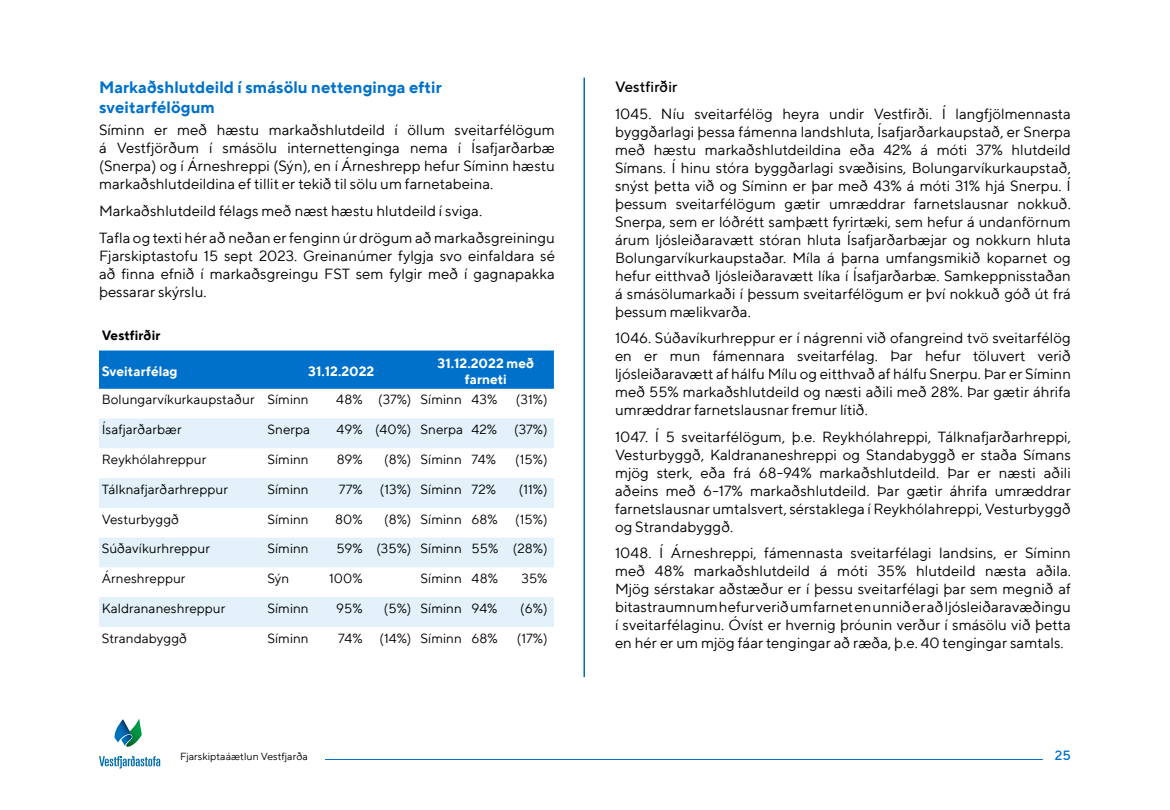
<style>
.page{position:relative;width:1170px;height:810px;background:#fff}
.page>*{position:absolute;margin:0;border:0;box-sizing:border-box;transform-origin:0 0}
.t1{font:700 16.5px/19.8px "TT Norms";color:#0071ca}
.t2{font:15px/18px "TT Norms";color:#000;text-align:justify}
.t3{font:500 15px "TT Norms";color:#000}
.t4{font:13.5px "TT Norms";color:#000}
.t5{font:700 13.5px/16.2px "TT Norms";color:#fff;text-align:center}
.t6{font:700 13.5px "TT Norms";color:#000}
.t7{font:500 13.5px "TT Norms";color:#0071ca}
.t8{font:10.5px "TT Norms";color:#000}
</style>
<div class="page">
<hr style="left:584px;top:78px;width:1px;height:599px;background:#006ab3">
<div style="left:99px;top:351px;width:455px;height:38px;background:#0071ca"></div>
<div style="left:99px;top:419px;width:455px;height:29px;background:#e2f1fa"></div>
<svg style="left:99px;top:478px;width:455px;height:149px;fill:#e2f1fa"></svg>
<svg style="left:99px;top:756px;width:61px;height:13px"></svg>
<svg style="left:114px;top:719px;width:28px;height:28px"></svg>
<hr style="left:325px;top:759px;width:718px;height:1px;background:#0071ca">
<p class="t1" style="left:99px;top:77px;width:344px">Markaðshlutdeild í smásölu nettenginga eftir sveitarfélögum</p>
<p class="t2" style="left:99px;top:121px;width:458px">Síminn er með hæstu markaðshlutdeild í öllum sveitarfélögum á Vestfjörðum í smásölu internettenginga nema í Ísafjarðarbæ (Snerpa) og í Árneshreppi (Sýn), en í Árneshrepp hefur Síminn hæstu markaðshlutdeildina ef tillit er tekið til sölu um farnetabeina.</p>
<p class="t2" style="left:99px;top:197px;width:458px;line-height:26.5px">Markaðshlutdeild félags með næst hæstu hlutdeild í sviga.<br>Tafla og texti hér að neðan er fenginn úr drögum að markaðsgreiningu</p>
<p class="t2" style="left:99px;top:246px;width:458px">Fjarskiptastofu 15 sept 2023. Greinanúmer fylgja svo einfaldara sé að finna efnið í markaðsgreingu FST sem fylgir með í gagnapakka þessarar skýrslu.</p>
<p class="t6" style="left:102px;top:327px;width:60px">Vestfirðir</p>
<p class="t5" style="left:102px;top:363px;width:78px">Sveitarfélag</p>
<p class="t5" style="left:308px;top:363px;width:68px">31.12.2022</p>
<p class="t5" style="left:438px;top:355px;width:98px">31.12.2022 með farneti</p>
<p class="t4" style="left:102px;top:391px;width:209px">Bolungarvíkurkaupstaður Síminn</p>
<p class="t4" style="left:336px;top:391px;width:163px">48% (37%) Síminn 43%</p>
<p class="t4" style="left:516px;top:391px;width:33px">(31%)</p>
<p class="t4" style="left:102px;top:421px;width:81px">Ísafjarðarbær</p>
<p class="t4" style="left:268px;top:421px;width:44px">Snerpa</p>
<p class="t4" style="left:336px;top:421px;width:162px">49% (40%) Snerpa 42%</p>
<p class="t4" style="left:514px;top:421px;width:35px">(37%)</p>
<p class="t4" style="left:102px;top:451px;width:106px">Reykhólahreppur</p>
<p class="t4" style="left:268px;top:451px;width:43px">Síminn</p>
<p class="t4" style="left:337px;top:451px;width:27px">89%</p>
<p class="t4" style="left:384px;top:451px;width:113px">(8%) Síminn 74%</p>
<p class="t4" style="left:515px;top:451px;width:34px">(15%)</p>
<p class="t4" style="left:102px;top:481px;width:128px">Tálknafjarðarhreppur</p>
<p class="t4" style="left:268px;top:481px;width:43px">Síminn</p>
<p class="t4" style="left:339px;top:481px;width:25px">77%</p>
<p class="t4" style="left:380px;top:481px;width:118px">(13%) Síminn 72%</p>
<p class="t4" style="left:519px;top:481px;width:30px">(11%)</p>
<p class="t4" style="left:102px;top:511px;width:79px">Vesturbyggð</p>
<p class="t4" style="left:268px;top:511px;width:43px">Síminn</p>
<p class="t4" style="left:335px;top:511px;width:29px">80%</p>
<p class="t4" style="left:384px;top:511px;width:115px">(8%) Síminn 68%</p>
<p class="t4" style="left:515px;top:511px;width:34px">(15%)</p>
<p class="t4" style="left:102px;top:540px;width:110px">Súðavíkurhreppur</p>
<p class="t4" style="left:268px;top:540px;width:43px">Síminn</p>
<p class="t4" style="left:336px;top:540px;width:213px">59% (35%) Síminn 55% (28%)</p>
<p class="t4" style="left:102px;top:570px;width:85px">Árneshreppur</p>
<p class="t4" style="left:268px;top:570px;width:23px">Sýn</p>
<p class="t4" style="left:329px;top:570px;width:35px">100%</p>
<p class="t4" style="left:421px;top:570px;width:79px">Síminn 48%</p>
<p class="t4" style="left:522px;top:570px;width:28px">35%</p>
<p class="t4" style="left:102px;top:600px;width:125px">Kaldrananeshreppur</p>
<p class="t4" style="left:268px;top:600px;width:43px">Síminn</p>
<p class="t4" style="left:336px;top:600px;width:28px">95%</p>
<p class="t4" style="left:384px;top:600px;width:115px">(5%) Síminn 94%</p>
<p class="t4" style="left:520px;top:600px;width:29px">(6%)</p>
<p class="t4" style="left:102px;top:630px;width:87px">Strandabyggð</p>
<p class="t4" style="left:268px;top:630px;width:43px">Síminn</p>
<p class="t4" style="left:338px;top:630px;width:26px">74%</p>
<p class="t4" style="left:380px;top:630px;width:120px">(14%) Síminn 68%</p>
<p class="t4" style="left:517px;top:630px;width:32px">(17%)</p>
<p class="t3" style="left:615px;top:77px;width:64px">Vestfirðir</p>
<p class="t2" style="left:615px;top:104px;width:458px">1045. Níu sveitarfélög heyra undir Vestfirði. Í langfjölmennasta byggðarlagi þessa fámenna landshluta, Ísafjarðarkaupstað, er Snerpa með hæstu markaðshlutdeildina eða 42% á móti 37% hlutdeild Símans. Í hinu stóra byggðarlagi svæðisins, Bolungarvíkurkaupstað, snýst þetta við og Síminn er þar með 43% á móti 31% hjá Snerpu. Í þessum sveitarfélögum gætir umræddrar farnetslausnar nokkuð.<br>Snerpa, sem er lóðrétt samþætt fyrirtæki, sem hefur á undanförnum árum ljósleiðaravætt stóran hluta Ísafjarðarbæjar og nokkurn hluta Bolungarvíkurkaupstaðar. Míla á þarna umfangsmikið koparnet og hefur eitthvað ljósleiðaravætt líka í Ísafjarðarbæ. Samkeppnisstaðan á smásölumarkaði í þessum sveitarfélögum er því nokkuð góð út frá þessum mælikvarða.</p>
<p class="t2" style="left:615px;top:328px;width:458px">1046. Súðavíkurhreppur er í nágrenni við ofangreind tvö sveitarfélög en er mun fámennara sveitarfélag. Þar hefur töluvert verið ljósleiðaravætt af hálfu Mílu og eitthvað af hálfu Snerpu. Þar er Síminn með 55% markaðshlutdeild og næsti aðili með 28%. Þar gætir áhrifa umræddrar farnetslausnar fremur lítið.</p>
<p class="t2" style="left:615px;top:427px;width:458px">1047. Í 5 sveitarfélögum, þ.e. Reykhólahreppi, Tálknafjarðarhreppi, Vesturbyggð, Kaldrananeshreppi og Standabyggð er staða Símans mjög sterk, eða frá 68-94% markaðshlutdeild. Þar er næsti aðili aðeins með 6-17% markaðshlutdeild. Þar gætir áhrifa umræddrar farnetslausnar umtalsvert, sérstaklega í Reykhólahreppi, Vesturbyggð og Strandabyggð.</p>
<p class="t2" style="left:615px;top:543px;width:458px">1048. Í Árneshreppi, fámennasta sveitarfélagi landsins, er Síminn með 48% markaðshlutdeild á móti 35% hlutdeild næsta aðila.<br>Mjög sérstakar aðstæður er í þessu sveitarfélagi þar sem megnið af bitastraumnum hefur verið um farnet en unnið er að ljósleiðaravæðingu í sveitarfélaginu. Óvíst er hvernig þróunin verður í smásölu við þetta en hér er um mjög fáar tengingar að ræða, þ.e. 40 tengingar samtals.</p>
<p class="t8" style="left:180px;top:750px;width:130px">Fjarskiptaáætlun Vestfjarða</p>
<p class="t7" style="left:1055px;top:747px;width:18px">25</p>
</div>
